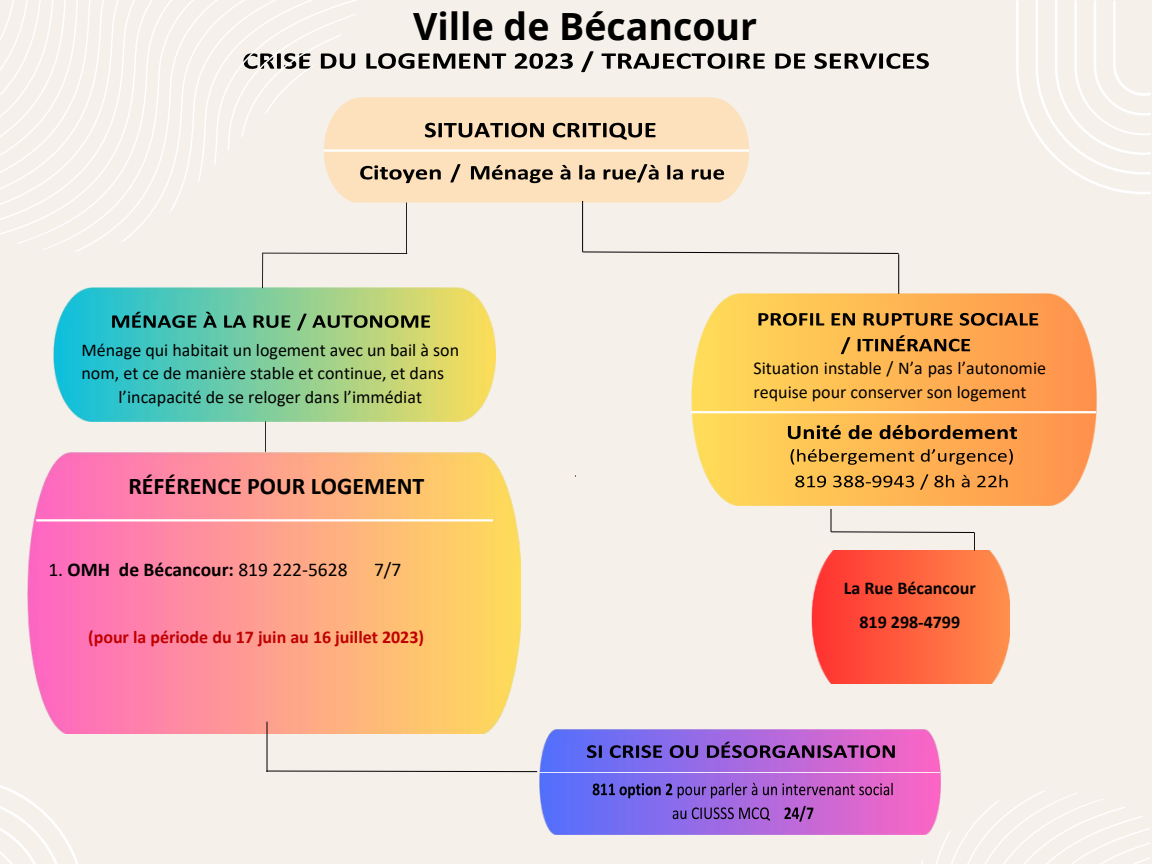
<style>
.page{position:relative;width:1152px;height:864px;background:#f5f0ea}
.page>*{position:absolute;margin:0;border:0;box-sizing:border-box;transform-origin:0 0}
.t1{font:700 37.5px "Open Sans";color:#000}
.t2{font:700 24px "Calibri";color:#000}
.t3{font:700 19.5px "Calibri";color:#000}
.t4{font:19.5px "Calibri";color:#000}
.t5{font:18px/23.7px "Calibri";color:#000}
.t6{font:700 18px "Calibri";color:#c00000}
.t7{font:700 18px "Calibri";color:#000}
.s1{font-weight:400}
</style>
<div class="page">
<img style="left:53px;top:288px;width:443px;height:133px">
<img style="left:691px;top:294px;width:405px;height:199px">
<hr style="left:691px;top:411px;width:405px;height:2px;background:#fff">
<img style="left:27px;top:453px;width:493px;height:281px">
<hr style="left:36px;top:519px;width:457px;height:2px;background:#fff">
<svg style="left:936px;top:791px;width:214px;height:73px"></svg>
<img style="left:540px;top:730px;width:400px;height:104px">
<hr style="left:262px;top:253px;width:1px;height:35px;background:#000">
<hr style="left:265px;top:421px;width:1px;height:31px;background:#000">
<hr style="left:540px;top:772px;width:400px;height:1px;background:#fff">
<svg style="left:1016px;top:0;width:135px;height:194px"></svg>
<img style="left:74px;top:309px;width:393px;height:104px">
<svg style="left:112px;top:312px;width:84px;height:16px"></svg>
<svg style="left:203px;top:312px;width:14px;height:16px"></svg>
<svg style="left:224px;top:315px;width:22px;height:13px"></svg>
<svg style="left:254px;top:315px;width:36px;height:13px"></svg>
<svg style="left:297px;top:314px;width:133px;height:17px;background:#798f57"></svg>
<img style="left:726px;top:299px;width:345px;height:102px">
<svg style="left:758px;top:313px;width:66px;height:13px"></svg>
<svg style="left:832px;top:313px;width:23px;height:13px"></svg>
<svg style="left:864px;top:313px;width:89px;height:13px"></svg>
<svg style="left:960px;top:313px;width:78px;height:13px"></svg>
<svg style="left:841px;top:337px;width:9px;height:17px"></svg>
<svg style="left:858px;top:335px;width:112px;height:16px;background:#9f7033"></svg>
<img style="left:717px;top:413px;width:370px;height:93px">
<svg style="left:593px;top:783px;width:79px;height:15px"></svg>
<svg style="left:678px;top:783px;width:215px;height:15px;background:#9352ac"></svg>
<svg style="left:673px;top:807px;width:97px;height:14px"></svg>
<svg style="left:784px;top:806px;width:29px;height:16px"></svg>
<svg style="left:788px;top:425px;width:53px;height:14px"></svg>
<svg style="left:849px;top:425px;width:23px;height:14px"></svg>
<svg style="left:880px;top:425px;width:137px;height:14px;background:#96652f"></svg>
<svg style="left:791px;top:449px;width:123px;height:16px;background:#c39140"></svg>
<svg style="left:921px;top:449px;width:92px;height:16px"></svg>
<svg style="left:795px;top:476px;width:31px;height:11px"></svg>
<svg style="left:833px;top:476px;width:81px;height:11px"></svg>
<svg style="left:920px;top:474px;width:8px;height:16px"></svg>
<svg style="left:934px;top:475px;width:74px;height:12px"></svg>
<img style="left:47px;top:517px;width:441px;height:184px">
<img style="left:43px;top:535px;width:441px;height:175px">
<svg style="left:0;top:785px;width:78px;height:79px"></svg>
<svg style="left:587px;top:745px;width:15px;height:13px"></svg>
<svg style="left:610px;top:745px;width:52px;height:13px"></svg>
<svg style="left:670px;top:745px;width:28px;height:13px"></svg>
<svg style="left:707px;top:742px;width:188px;height:16px;background:#774085"></svg>
<img style="left:811px;top:551px;width:198px;height:133px">
<hr style="left:267px;top:722px;width:1px;height:50px;background:#000">
<svg style="left:266px;top:770px;width:272px;height:2px"></svg>
<svg style="left:0;top:0;width:929px;height:254px"></svg>
<hr style="left:898px;top:254px;width:1px;height:40px;background:#000">
<svg style="left:831px;top:509px;width:144px;height:42px"></svg>
<p class="t1" style="left:413px;top:0;width:346px">Ville de Bécancour</p>
<p class="t5" style="left:82px;top:339px;width:379px">Ménage qui habitait un logement avec un bail à son</p>
<p class="t5" style="left:82px;top:363px;width:364px">nom, et ce de manière stable et continue, et dans</p>
<p class="t5" style="left:119px;top:386px;width:305px">l’incapacité de se reloger dans l’immédiat</p>
<p class="t2" style="left:128px;top:476px;width:298px">RÉFÉRENCE POUR LOGEMENT</p>
<p class="t3" style="left:48px;top:561px;width:301px"><span class="s1">1.</span> OMH de Bécancour: <span class="s1">819 222-5628</span></p>
<p class="t4" style="left:374px;top:561px;width:29px">7/7</p>
<p class="t6" style="left:88px;top:629px;width:338px">(pour la période du 17 juin au 16 juillet 2023)</p>
<p class="t5" style="left:754px;top:358px;width:294px">Situation instable / N’a pas l’autonomie requise pour conserver son logement</p>
<p class="t7" style="left:844px;top:580px;width:133px">La Rue Bécancour</p>
<p class="t7" style="left:860px;top:614px;width:102px">819 298-4799</p>
</div>
